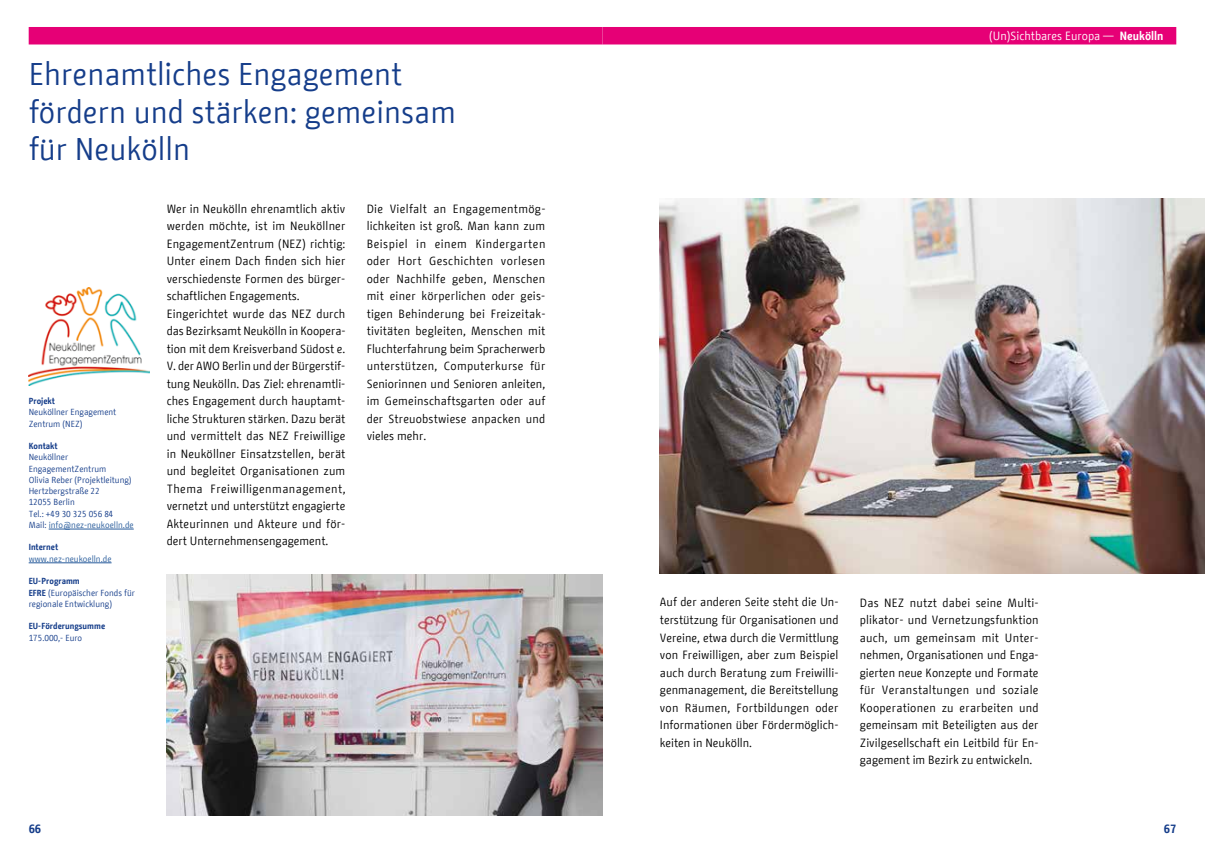
<style>
.page{position:relative;width:1205px;height:851px;background:#fff}
.page>*{position:absolute;margin:0;border:0;box-sizing:border-box;transform-origin:0 0}
.t1{font:31.25px/37.5px "BMF Change";color:#153d8a}
.t2{font:11.88px/17.5px "BMF Change";letter-spacing:.005em;color:#000;text-align:justify}
.t3{font:11.88px "BMF Change";color:#fff}
.t4{font:700 11.88px "BMF Change";color:#153d8a}
.t5{font:8.75px/11.2px "BMF Change";color:#153d8a}
.t6{font:700 8.75px "BMF Change";color:#153d8a}
.t7{font:8.75px "BMF Change";color:#275b9b}
.s1{color:#275b9b}
.s2{font-weight:700}
</style>
<div class="page">
<div style="left:37px;top:27px;width:557px;height:17px;background:#e60076"></div>
<div style="left:611px;top:27px;width:556px;height:17px;background:#e60076"></div>
<hr style="left:49px;top:528px;width:85px;height:1px;background:#275b9b">
<hr style="left:29px;top:562px;width:83px;height:1px;background:#275b9b">
<img style="left:29px;top:287px;width:120px;height:98px">
<img style="left:167px;top:574px;width:435px;height:241px">
<img style="left:660px;top:198px;width:545px;height:375px">
<h1 class="t1" style="left:29px;top:55px;width:429px">Ehrenamtliches Engagement fördern und stärken: gemeinsam für Neukölln</h1>
<p class="t6" style="left:29px;top:395px;width:28px">Projekt</p>
<p class="t5" style="left:29px;top:406px;width:89px">Neuköllner Engagement<br>Zentrum (NEZ)</p>
<p class="t6" style="left:29px;top:440px;width:31px">Kontakt</p>
<p class="t5" style="left:29px;top:451px;width:107px">Neuköllner<br>EngagementZentrum<br>Olivia Reber (Projektleitung)<br>Hertzbergstraße 22<br>12055 Berlin<br>Tel.: +49 30 325 056 84<br>Mail: <span class="s1">info@nez-neukoelln.de</span></p>
<p class="t6" style="left:29px;top:541px;width:31px">Internet</p>
<p class="t7" style="left:29px;top:552px;width:84px">www.nez-neukoelln.de</p>
<p class="t5" style="left:29px;top:575px;width:108px"><span class="s2">EU-Programm<br>EFRE</span> (Europäischer Fonds für regionale Entwicklung)</p>
<p class="t6" style="left:29px;top:620px;width:78px">EU-Förderungsumme</p>
<p class="t5" style="left:29px;top:631px;width:55px">175.000,- Euro</p>
<p class="t2" style="left:167px;top:200px;width:180px;text-align:left">Wer in Neukölln ehrenamtlich aktiv werden möchte, ist im Neuköllner EngagementZentrum (NEZ) richtig:<br>Unter einem Dach finden sich hier verschiedenste Formen des bürger&shy;schaftlichen Engagements.<br>Eingerichtet wurde das NEZ durch das Bezirksamt Neukölln in Koopera&shy;tion mit dem Kreisverband Südost e.<br>V. der AWO Berlin und der Bürgerstif&shy;tung Neukölln. Das Ziel: ehrenamtli&shy;ches Engagement durch hauptamt&shy;liche Strukturen stärken. Dazu berät und vermittelt das NEZ Freiwillige in Neuköllner Einsatzstellen, berät und begleitet Organisationen zum Thema Freiwilligenmanagement, vernetzt und unterstützt engagierte Akteurinnen und Akteure und för&shy;dert Unternehmensengagement.</p>
<p class="t2" style="left:367px;top:200px;width:180px">Die Vielfalt an Engagementmög&shy;lichkeiten ist groß. Man kann zum Beispiel in einem Kindergarten oder Hort Geschichten vorlesen oder Nachhilfe geben, Menschen mit einer körperlichen oder geis&shy;tigen Behinderung bei Freizeitak&shy;tivitäten begleiten, Menschen mit Fluchterfahrung beim Spracherwerb unterstützen, Computerkurse für Seniorinnen und Senioren anleiten, im Gemeinschaftsgarten oder auf der Streuobstwiese anpacken und vieles mehr.</p>
<p class="t3" style="left:989px;top:27px;width:176px">(Un)Sichtbares Europa — <span class="s2">Neukölln</span></p>
<p class="t2" style="left:660px;top:593px;width:180px">Auf der anderen Seite steht die Un&shy;terstützung für Organisationen und Vereine, etwa durch die Vermittlung von Freiwilligen, aber zum Beispiel auch durch Beratung zum Freiwilli&shy;genmanagement, die Bereitstellung von Räumen, Fortbildungen oder Informationen über Fördermöglich&shy;keiten in Neukölln.</p>
<p class="t2" style="left:860px;top:593px;width:180px">Das NEZ nutzt dabei seine Multi&shy;plikator- und Vernetzungsfunktion auch, um gemeinsam mit Unter&shy;nehmen, Organisationen und Enga&shy;gierten neue Konzepte und Formate für Veranstaltungen und soziale Kooperationen zu erarbeiten und gemeinsam mit Beteiligten aus der Zivilgesellschaft ein Leitbild für En&shy;gagement im Bezirk zu entwickeln.</p>
<p class="t4" style="left:29px;top:820px;width:14px">66</p>
<p class="t4" style="left:1164px;top:820px;width:14px">67</p>
</div>
